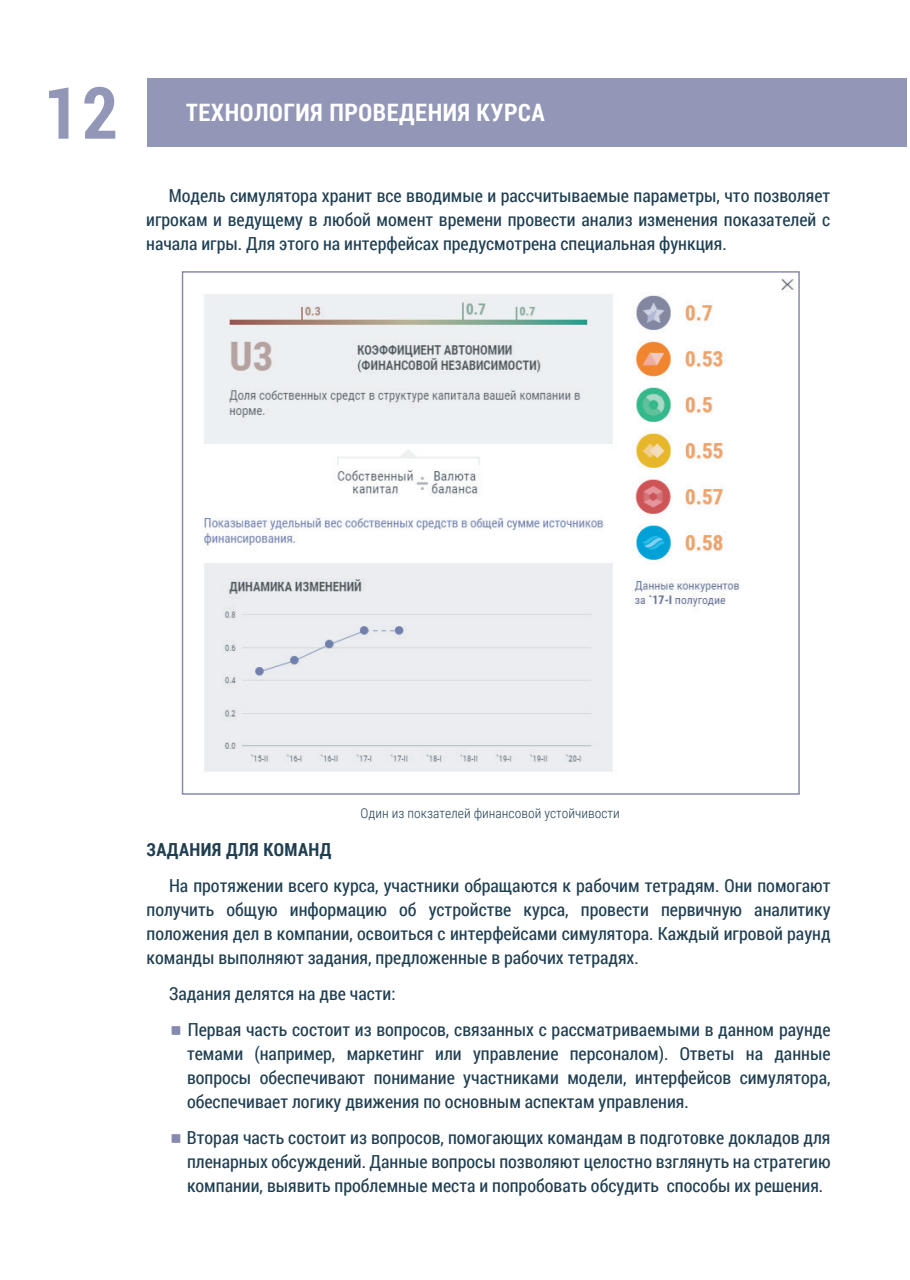
<style>
.page{position:relative;width:910px;height:1280px;background:#fff}
.page>*{position:absolute;margin:0;border:0;box-sizing:border-box;transform-origin:0 0}
.t1{font:700 72px "Roboto Condensed";color:rgb(134 138 174/.89)}
.t2{font:700 24px "Roboto Condensed";letter-spacing:.025em;color:#fff}
.t3{font:18px/24px "Roboto Condensed";color:#1f3e51;text-align:justify}
.t4{font:700 18px "Roboto Condensed";letter-spacing:.025em;color:#1f3e51}
.t5{font:300 13.5px "Roboto Condensed";color:#1f3e51}
.s1{font-family:"Blackoak Std";font-size:22.5px;color:#868aae}
</style>
<div class="page">
<div style="left:148px;top:78px;width:759px;height:69px;background:#9397b7"></div>
<img style="left:204px;top:278px;width:591px;height:494px">
<div style="left:182px;top:271px;width:618px;height:524px;border:2px solid #868aae"></div>
<h1 class="t1" style="left:45px;top:62px;width:75px">12</h1>
<h2 class="t2" style="left:186px;top:95px;width:360px">ТЕХНОЛОГИЯ ПРОВЕДЕНИЯ КУРСА</h2>
<p class="t3" style="left:146px;top:183px;width:686px;text-indent:22px">Модель симулятора хранит все вводимые и рассчитываемые параметры, что позволяет игрокам и ведущему в любой момент времени провести анализ изменения показателей с начала игры. Для этого на интерфейсах предусмотрена специальная функция.</p>
<p class="t5" style="left:361px;top:804px;width:261px">Один из покзателей финансовой устойчивости</p>
<p class="t4" style="left:147px;top:837px;width:186px">ЗАДАНИЯ ДЛЯ КОМАНД</p>
<p class="t3" style="left:147px;top:873px;width:686px;text-indent:22px">На протяжении всего курса, участники обращаются к рабочим тетрадям. Они помогают получить общую информацию об устройстве курса, провести первичную аналитику положения дел в компании, освоиться с интерфейсами симулятора. Каждый игровой раунд команды выполняют задания, предложенные в рабочих тетрадях.</p>
<p class="t3" style="left:169px;top:981px;width:228px">Задания делятся на две части:</p>
<p class="t3" style="left:187px;top:1017px;width:645px;text-indent:-18px"><span class="s1">•</span> Первая часть состоит из вопросов, связанных с рассматриваемыми в данном раунде темами (например, маркетинг или управление персоналом). Ответы на данные вопросы обеспечивают понимание участниками модели, интерфейсов симулятора, обеспечивает логику движения по основным аспектам управления.</p>
<p class="t3" style="left:187px;top:1125px;width:645px;text-indent:-18px"><span class="s1">•</span> Вторая часть состоит из вопросов, помогающих командам в подготовке докладов для пленарных обсуждений. Данные вопросы позволяют целостно взглянуть на стратегию компании, выявить проблемные места и попробовать обсудить способы их решения.</p>
</div>
